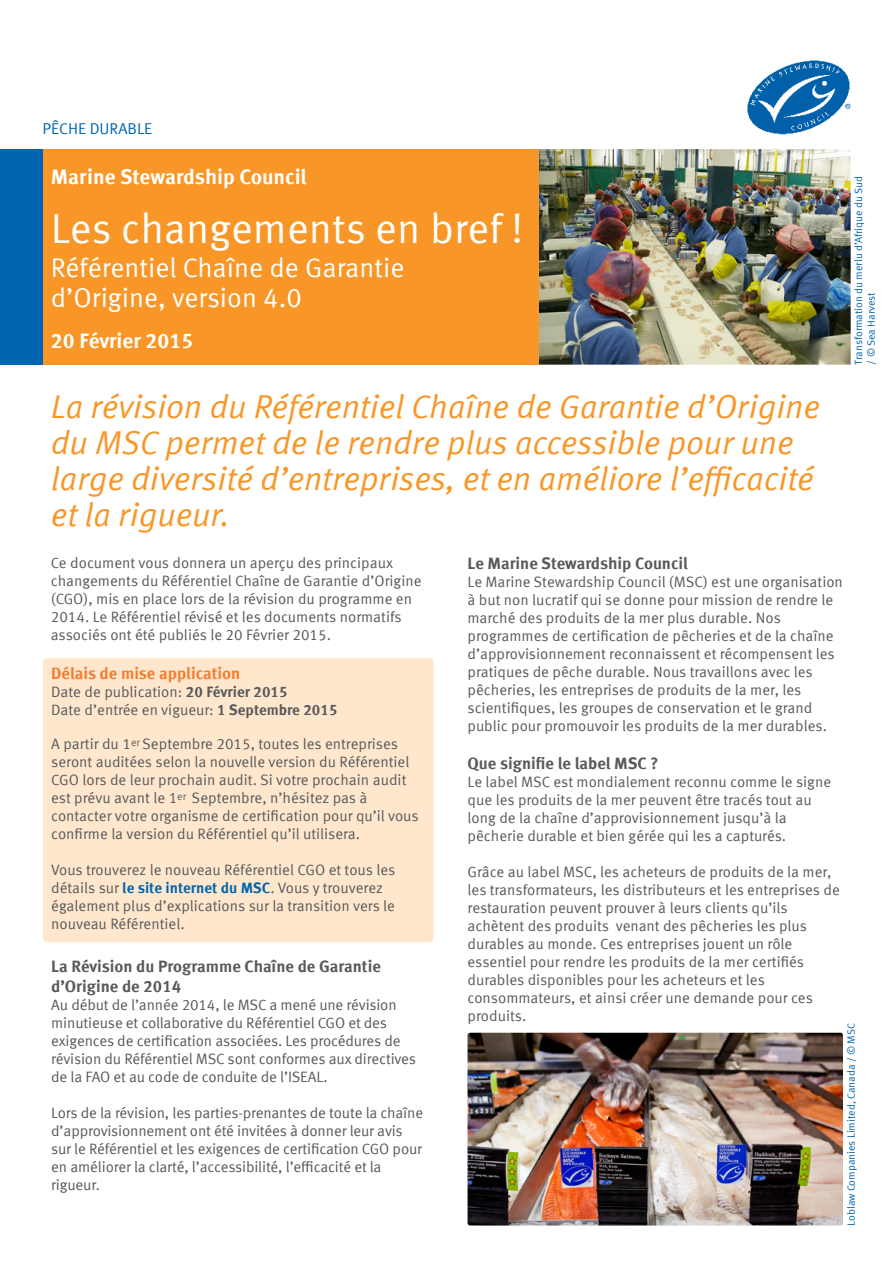
<style>
.page{position:relative;width:893px;height:1263px;background:#fff}
.page>*{position:absolute;margin:0;border:0;box-sizing:border-box;transform-origin:0 0}
.t1{font:42px "Meta Offc Pro Norm";color:#fff}
.t2{font:33px/36px "Meta Offc Pro Norm Ita";letter-spacing:-.005em;color:#f89728}
.t3{font:27px/30px "Meta Offc Pro Norm";color:#fff}
.t4{font:700 21px "Meta Offc Pro";color:#fff}
.t5{font:700 16.5px/19.5px "Meta Offc Pro";color:#58595b}
.t6{font:700 16.5px "Meta Offc Pro";color:#f47d30}
.t7{font:15.75px "Meta Offc Pro Norm";color:#0064af}
.t8{font:15px/18px "Meta Offc Pro Norm";color:#58595b}
.t9{font:10.5px/12.6px "Meta Offc Pro Norm";color:#0064af}
.s1{font-family:"Meta Offc Pro";font-weight:700}
.s2{font-family:"Meta Offc Pro";font-weight:700;color:#0064af}
</style>
<div class="page">
<img style="left:747px;top:60px;width:103px;height:74px">
<img style="left:539px;top:149px;width:312px;height:216px">
<div style="left:33px;top:149px;width:506px;height:216px;background:#f89728"></div>
<div style="left:0;top:149px;width:43px;height:216px;background:#0064af"></div>
<div style="left:43px;top:658px;width:391px;height:284px;background:#ffe7cd;border-radius:4px"></div>
<img style="left:468px;top:1033px;width:375px;height:192px">
<p class="t7" style="left:43px;top:117px;width:111px">PÊCHE DURABLE</p>
<h3 class="t4" style="left:51px;top:160px;width:257px">Marine Stewardship Council</h3>
<h1 class="t1" style="left:51px;top:196px;width:474px">Les changements en bref !</h1>
<h3 class="t3" style="left:51px;top:251px;width:355px">Référentiel Chaîne de Garantie d’Origine, version 4.0</h3>
<h3 class="t4" style="left:51px;top:324px;width:144px">20 Février 2015</h3>
<h2 class="t2" style="left:51px;top:386px;width:771px">La révision du Référentiel Chaîne de Garantie d’Origine du MSC permet de le rendre plus accessible pour une large diversité d’entreprises, et en améliore l’efficacité et la rigueur.</h2>
<p class="t9" style="left:852px;top:365px;width:190px;rotate:-90deg">Transformation du merlu d’Afrique du Sud / © Sea Harvest</p>
<p class="t8" style="left:51px;top:553px;width:372px">Ce document vous donnera un aperçu des principaux changements du Référentiel Chaîne de Garantie d’Origine (CGO), mis en place lors de la révision du programme en 2014. Le Référentiel révisé et les documents normatifs associés ont été publiés le 20 Février 2015.</p>
<p class="t6" style="left:51px;top:660px;width:191px">Délais de mise application</p>
<p class="t8" style="left:51px;top:682px;width:288px">Date de publication: <span class="s1">20 Février 2015<br></span>Date d’entrée en vigueur: <span class="s1">1 Septembre 2015</span></p>
<p class="t8" style="left:51px;top:733px;width:369px">A partir du 1<sup>er</sup> Septembre 2015, toutes les entreprises seront auditées selon la nouvelle version du Référentiel CGO lors de leur prochain audit. Si votre prochain audit est prévu avant le 1<sup>er</sup> Septembre, n’hésitez pas à contacter votre organisme de certification pour qu’il vous confirme la version du Référentiel qu’il utilisera.</p>
<p class="t8" style="left:51px;top:859px;width:346px">Vous trouverez le nouveau Référentiel CGO et tous les détails sur <span class="s2">le site internet du MSC</span>. Vous y trouverez également plus d’explications sur la transition vers le nouveau Référentiel.</p>
<p class="t5" style="left:51px;top:955px;width:331px">La Révision du Programme Chaîne de Garantie d’Origine de 2014</p>
<p class="t8" style="left:51px;top:994px;width:366px">Au début de l’année 2014, le MSC a mené une révision minutieuse et collaborative du Référentiel CGO et des exigences de certification associées. Les procédures de révision du Référentiel MSC sont conformes aux directives de la FAO et au code de conduite de l’ISEAL.</p>
<p class="t8" style="left:51px;top:1102px;width:373px">Lors de la révision, les parties-prenantes de toute la chaîne d’approvisionnement ont été invitées à donner leur avis sur le Référentiel et les exigences de certification CGO pour en améliorer la clarté, l’accessibilité, l’efficacité et la rigueur.</p>
<p class="t5" style="left:468px;top:553px;width:222px">Le Marine Stewardship Council</p>
<p class="t8" style="left:468px;top:572px;width:377px">Le Marine Stewardship Council (MSC) est une organisation à but non lucratif qui se donne pour mission de rendre le marché des produits de la mer plus durable. Nos programmes de certification de pêcheries et de la chaîne d’approvisionnement reconnaissent et récompensent les pratiques de pêche durable. Nous travaillons avec les pêcheries, les entreprises de produits de la mer, les scientifiques, les groupes de conservation et le grand public pour promouvoir les produits de la mer durables.</p>
<p class="t5" style="left:468px;top:752px;width:192px">Que signifie le label MSC ?</p>
<p class="t8" style="left:468px;top:772px;width:365px">Le label MSC est mondialement reconnu comme le signe que les produits de la mer peuvent être tracés tout au long de la chaîne d’approvisionnement jusqu’à la pêcherie durable et bien gérée qui les a capturés.</p>
<p class="t8" style="left:468px;top:862px;width:374px">Grâce au label MSC, les acheteurs de produits de la mer, les transformateurs, les distributeurs et les entreprises de restauration peuvent prouver à leurs clients qu’ils achètent des produits venant des pêcheries les plus durables au monde. Ces entreprises jouent un rôle essentiel pour rendre les produits de la mer certifiés durables disponibles pour les acheteurs et les consommateurs, et ainsi créer une demande pour ces produits.</p>
<p class="t9" style="left:844px;top:1225px;width:204px;rotate:-90deg">Loblaw Companies Limited, Canada / © MSC</p>
</div>
